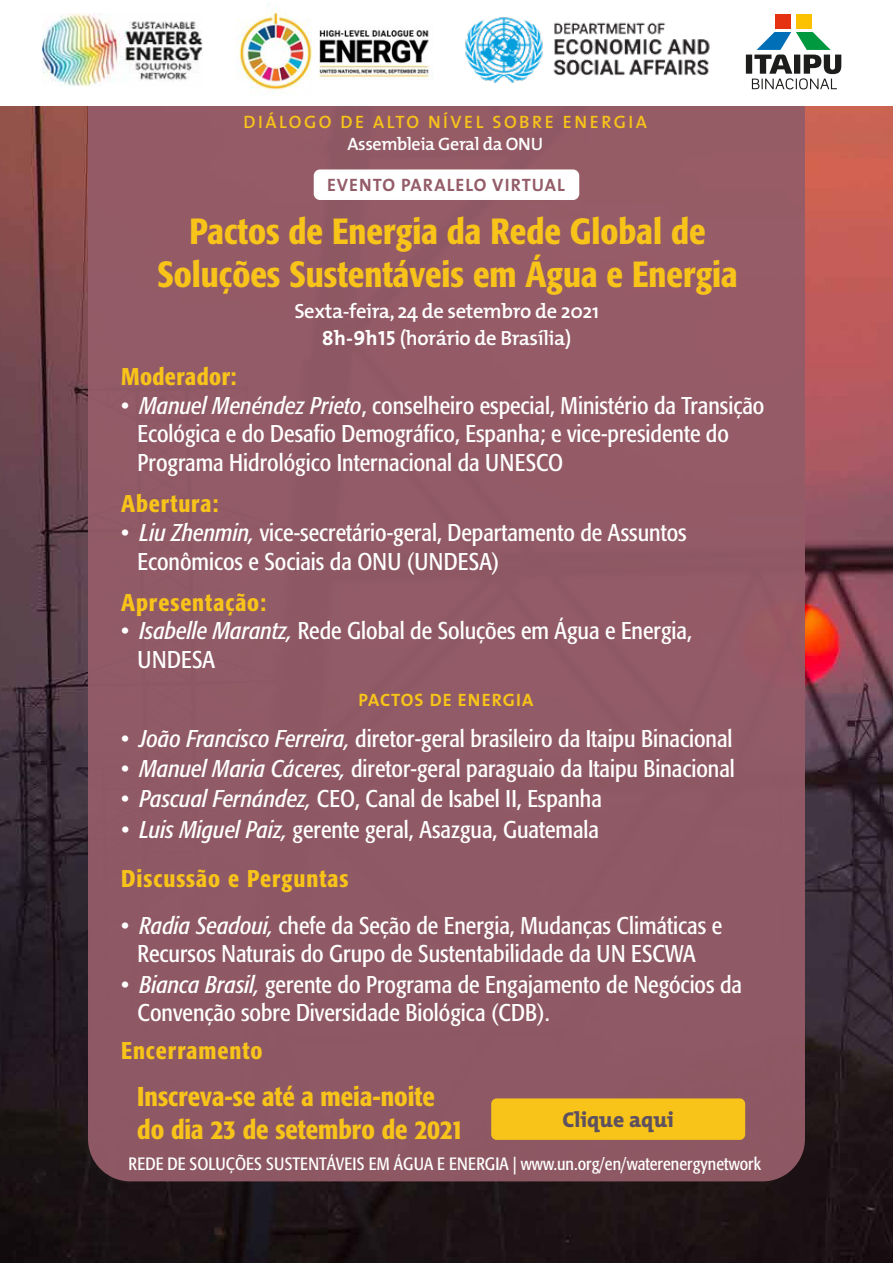
<style>
.page{position:relative;width:893px;height:1263px;background:#fff}
.page>*{position:absolute;margin:0;border:0;box-sizing:border-box;transform-origin:0 0}
.t1{font:500 condensed 36px/43.2px "Formata";color:#f8c41a;text-align:center}
.t2{font:500 condensed 27px/32.4px "Formata";color:#f8c41a}
.t3{font:condensed 24px/28.8px "Formata";color:#fff}
.t4{font:500 condensed 24px "Formata";letter-spacing:.04em;color:#f8c41a}
.t5{font:500 condensed 24px "Formata";letter-spacing:.02em;color:#f8c41a}
.t6{font:800 21.75px "The Mix";color:#5e515f}
.t7{font:600 20.55px/27.8px "The Mix";letter-spacing:-.02em;color:#fff;text-align:center}
.t8{font:600 18px "The Mix";letter-spacing:.14em;color:#f8c41a}
.t9{font:700 18px "The Mix";letter-spacing:.06em;color:#945c68}
.t10{font:600 18px "The Mix";letter-spacing:-.02em;color:#fff}
.t11{font:700 18px "The Mix";letter-spacing:.06em;color:#f8c41a}
.t12{font:condensed 17.7px "Formata";color:#fff}
.s1{font-family:"The Mix Bold Caps";font-weight:400}
.s2{font-weight:700}
.s3{font-style:italic}
</style>
<div class="page">
<img style="left:0;top:106px;width:893px;height:1157px">
<div style="left:88px;top:106px;width:717px;height:1075px;background:#905a66"></div>
<img style="left:43px;top:13px;width:159px;height:74px">
<img style="left:465px;top:17px;width:245px;height:67px">
<div style="left:796px;top:14px;width:15px;height:14px;background:#fcc200"></div>
<div style="left:776px;top:14px;width:15px;height:14px;background:#e53212"></div>
<svg style="left:746px;top:32px;width:95px;height:57px"></svg>
<img style="left:236px;top:3px;width:198px;height:91px">
<div style="left:314px;top:169px;width:265px;height:31px;background:#fff;border-radius:6px"></div>
<div style="left:491px;top:1098px;width:254px;height:42px;background:#f8c41a;border-radius:5px"></div>
<p class="t8" style="left:243px;top:107px;width:405px">DIÁLOGO DE ALTO NÍVEL SOBRE ENERGIA</p>
<p class="t10" style="left:347px;top:129px;width:197px">Assembleia Geral da ONU</p>
<p class="t9" style="left:327px;top:169px;width:239px">EVENTO PARALELO VIRTUAL</p>
<h1 class="t1" style="left:157px;top:210px;width:582px">Pactos de Energia da Rede Global de<br>Soluções Sustentáveis em Água e Energia</h1>
<p class="t7" style="left:294px;top:296px;width:306px">Sexta-feira, 24 de setembro de 2021<br><span class="s1">8</span><span class="s2">h</span><span class="s1">-9</span><span class="s2">h</span><span class="s1">15</span> (horário de Brasília)</p>
<p class="t5" style="left:121px;top:362px;width:117px">Moderador:</p>
<p class="t3" style="left:138px;top:391px;width:628px;text-indent:-16px">• <span class="s3">Manuel Menéndez Prieto</span>, conselheiro especial, Ministério da Transição<br>Ecológica e do Desafio Demográfico, Espanha; e vice-presidente do<br>Programa Hidrológico Internacional da UNESCO</p>
<p class="t4" style="left:121px;top:489px;width:99px">Abertura:</p>
<p class="t3" style="left:138px;top:518px;width:551px;text-indent:-16px">• <span class="s3">Liu Zhenmin,</span> vice-secretário-geral, Departamento de Assuntos<br>Econômicos e Sociais da ONU (UNDESA)</p>
<p class="t4" style="left:121px;top:587px;width:147px">Apresentação:</p>
<p class="t3" style="left:138px;top:617px;width:556px;text-indent:-16px">• <span class="s3">Isabelle Marantz,</span> Rede Global de Soluções em Água e Energia,<br>UNDESA</p>
<p class="t11" style="left:359px;top:685px;width:176px">PACTOS DE ENERGIA</p>
<p class="t3" style="left:121px;top:724px;width:613px">• <span class="s3">João Francisco Ferreira,</span> diretor-geral brasileiro da Itaipu Binacional</p>
<p class="t3" style="left:121px;top:754px;width:615px">• <span class="s3">Manuel Maria Cáceres,</span> diretor-geral paraguaio da Itaipu Binacional</p>
<p class="t3" style="left:121px;top:785px;width:482px">• <span class="s3">Pascual Fernández,</span> CEO, Canal de Isabel II, Espanha</p>
<p class="t3" style="left:121px;top:815px;width:479px"><span class="s3">• Luis Miguel Paiz,</span> gerente geral, Asazgua, Guatemala</p>
<p class="t4" style="left:121px;top:864px;width:229px">Discussão e Perguntas</p>
<p class="t3" style="left:121px;top:911px;width:603px;text-align:center">• <span class="s3">Radia Seadoui,</span> chefe da Seção de Energia, Mudanças Climáticas e<br>Recursos Naturais do Grupo de Sustentabilidade da UN ESCWA</p>
<p class="t3" style="left:138px;top:970px;width:606px;text-indent:-16px">• <span class="s3">Bianca Brasil,</span> gerente do Programa de Engajamento de Negócios da<br>Convenção sobre Diversidade Biológica (CDB).</p>
<p class="t4" style="left:121px;top:1036px;width:143px">Encerramento</p>
<p class="t2" style="left:137px;top:1080px;width:328px">Inscreva-se até a meia-noite do dia 23 de setembro de 2021</p>
<p class="t6" style="left:562px;top:1107px;width:113px">Clique aqui</p>
<p class="t12" style="left:128px;top:1154px;width:634px">REDE DE SOLUÇÕES SUSTENTÁVEIS EM ÁGUA E ENERGIA | www.un.org/en/waterenergynetwork</p>
</div>
